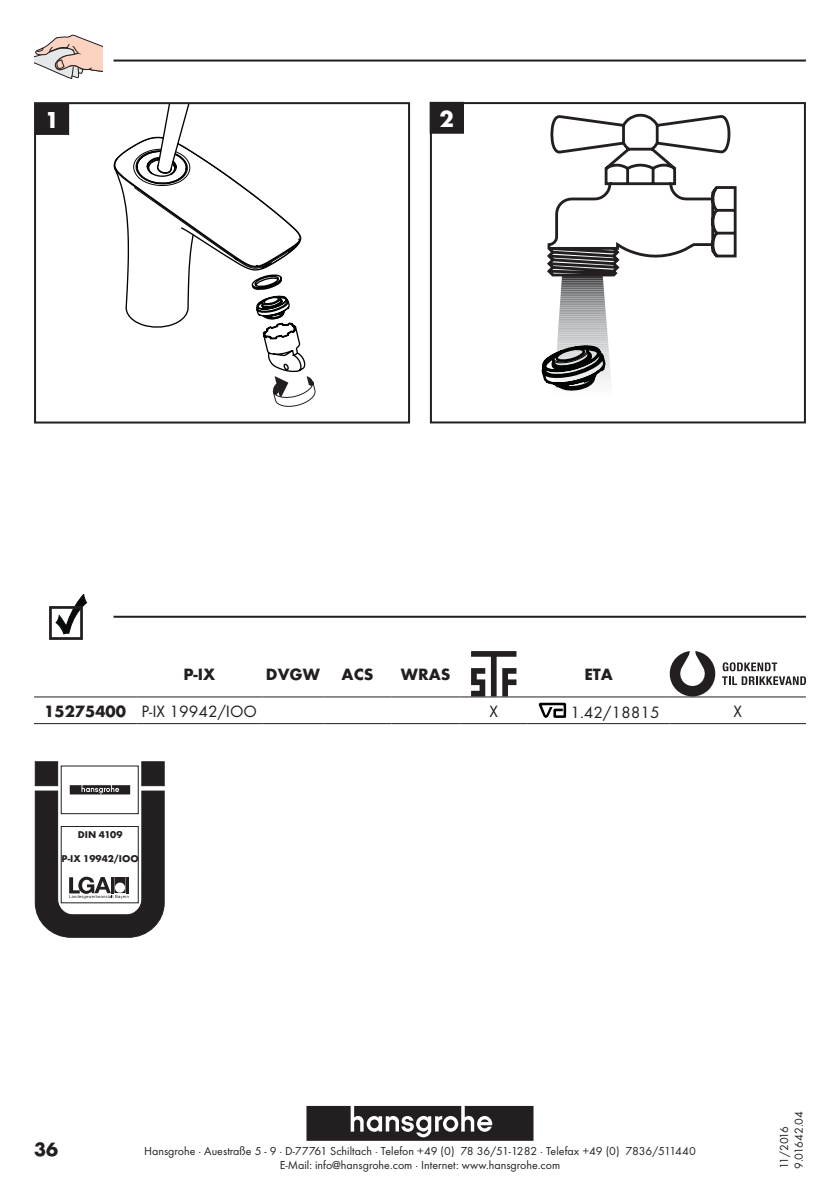
<style>
.page{position:relative;width:840px;height:1191px;background:#fff}
.page>*{position:absolute;margin:0;border:0;box-sizing:border-box;transform-origin:0 0}
.t1{font:700 24px "Futura TOT";color:#fff}
.t2{font:700 20px "Futura TOT";color:#231f20}
.Prüfzeichen_Überschr{font:700 17px "Futura TOT";color:#231f20}
.Prüfzeichen{font:17px "Futura TOT Boo";color:#231f20}
.t3{font:12px "Futura TOT Boo";color:#231f20}
.Sprache{font:700 10.2px "Futura TOT";color:#231f20}
</style>
<div class="page">
<hr style="left:113px;top:60px;width:692px;height:2px;background:#231f20">
<hr style="left:113px;top:616px;width:692px;height:2px;background:#231f20">
<svg style="left:49px;top:594px;width:38px;height:45px"></svg>
<svg style="left:34px;top:35px;width:68px;height:44px"></svg>
<svg style="left:113px;top:105px;width:203px;height:302px"></svg>
<div style="left:34px;top:102px;width:376px;height:321px;border:2px solid #231f20"></div>
<hr style="left:561px;top:277px;width:41px;height:2px;background:#323031">
<hr style="left:561px;top:279px;width:41px;height:1px;background:#3f3f40">
<hr style="left:561px;top:280px;width:42px;height:2px;background:#4a4b4c">
<hr style="left:561px;top:282px;width:42px;height:2px;background:#545557">
<hr style="left:561px;top:284px;width:42px;height:2px;background:#5d5d60">
<hr style="left:561px;top:286px;width:42px;height:2px;background:#656568">
<hr style="left:560px;top:288px;width:43px;height:1px;background:#6a6b6e">
<hr style="left:560px;top:289px;width:43px;height:2px;background:#707174">
<hr style="left:560px;top:291px;width:43px;height:2px;background:#75777a">
<hr style="left:560px;top:293px;width:44px;height:2px;background:#7a7c7f">
<hr style="left:560px;top:295px;width:44px;height:2px;background:#7e8083">
<hr style="left:560px;top:297px;width:44px;height:1px;background:#838588">
<hr style="left:560px;top:298px;width:44px;height:2px;background:#87898c">
<hr style="left:560px;top:300px;width:44px;height:2px;background:#8b8d90">
<hr style="left:559px;top:302px;width:45px;height:2px;background:#8f9194">
<hr style="left:559px;top:304px;width:45px;height:2px;background:#939598">
<hr style="left:559px;top:306px;width:46px;height:1px;background:#97989c">
<hr style="left:559px;top:307px;width:46px;height:2px;background:#9a9c9f">
<hr style="left:559px;top:309px;width:46px;height:2px;background:#9e9fa3">
<hr style="left:559px;top:311px;width:46px;height:2px;background:#a1a3a6">
<hr style="left:559px;top:313px;width:46px;height:2px;background:#a4a5a9">
<hr style="left:559px;top:315px;width:46px;height:1px;background:#a7a8ac">
<hr style="left:558px;top:316px;width:48px;height:2px;background:#aaabaf">
<hr style="left:558px;top:318px;width:48px;height:2px;background:#adaeb2">
<hr style="left:558px;top:320px;width:48px;height:2px;background:#b0b1b5">
<hr style="left:558px;top:322px;width:48px;height:2px;background:#b2b3b7">
<hr style="left:558px;top:324px;width:48px;height:1px;background:#b5b6ba">
<hr style="left:558px;top:325px;width:48px;height:2px;background:#b8b9bc">
<hr style="left:558px;top:327px;width:48px;height:2px;background:#babbbe">
<hr style="left:557px;top:329px;width:50px;height:2px;background:#bdbec1">
<hr style="left:557px;top:331px;width:50px;height:1px;background:#bfc0c3">
<hr style="left:557px;top:333px;width:50px;height:1px;background:#c2c3c5">
<hr style="left:557px;top:334px;width:50px;height:2px;background:#c3c4c7">
<hr style="left:557px;top:336px;width:50px;height:2px;background:#c6c7c9">
<hr style="left:557px;top:338px;width:50px;height:2px;background:#c8c9cb">
<hr style="left:557px;top:340px;width:50px;height:1px;background:#cacbcd">
<hr style="left:557px;top:342px;width:51px;height:1px;background:#cccdcf">
<hr style="left:556px;top:343px;width:52px;height:2px;background:#cecfd1">
<svg style="left:447px;top:112px;width:290px;height:166px"></svg>
<svg style="left:541px;top:345px;width:70px;height:46px"></svg>
<div style="left:429px;top:102px;width:376px;height:321px;border:2px solid #231f20"></div>
<div style="left:35px;top:103px;width:34px;height:31px;background:#231f20"></div>
<div style="left:35px;top:103px;width:34px;height:32px;border:1px solid #231f20"></div>
<div style="left:430px;top:102px;width:33px;height:31px;background:#231f20"></div>
<div style="left:429px;top:102px;width:34px;height:31px;border:1px solid #231f20"></div>
<svg style="left:306px;top:1106px;width:227px;height:34px;background:#474344"></svg>
<div style="left:35px;top:761px;width:23px;height:25px;background:#231f20;border:1px solid #231f20"></div>
<div style="left:141px;top:761px;width:23px;height:25px;background:#231f20;border:1px solid #231f20"></div>
<svg style="left:35px;top:765px;width:130px;height:172px"></svg>
<hr style="left:34px;top:696px;width:102px;height:1px;background:#231f20">
<hr style="left:34px;top:723px;width:102px;height:1px;background:#231f20">
<hr style="left:136px;top:723px;width:126px;height:1px;background:#231f20">
<hr style="left:262px;top:723px;width:61px;height:1px;background:#231f20">
<hr style="left:323px;top:723px;width:68px;height:1px;background:#231f20">
<hr style="left:391px;top:723px;width:68px;height:1px;background:#231f20">
<hr style="left:459px;top:723px;width:68px;height:1px;background:#231f20">
<hr style="left:527px;top:723px;width:142px;height:1px;background:#231f20">
<hr style="left:669px;top:723px;width:136px;height:1px;background:#231f20">
<hr style="left:136px;top:696px;width:126px;height:1px;background:#231f20">
<hr style="left:262px;top:696px;width:61px;height:1px;background:#231f20">
<hr style="left:323px;top:696px;width:68px;height:1px;background:#231f20">
<hr style="left:391px;top:696px;width:68px;height:1px;background:#231f20">
<hr style="left:459px;top:696px;width:68px;height:1px;background:#231f20">
<hr style="left:527px;top:696px;width:142px;height:1px;background:#231f20">
<hr style="left:669px;top:696px;width:136px;height:1px;background:#231f20">
<svg style="left:471px;top:651px;width:45px;height:45px"></svg>
<svg style="left:669px;top:651px;width:136px;height:45px"></svg>
<svg style="left:538px;top:702px;width:28px;height:16px"></svg>
<p class="t1" style="left:45px;top:106px;width:16px">1</p>
<p class="t1" style="left:439px;top:104px;width:16px">2</p>
<p class="Prüfzeichen_Überschr" style="left:183px;top:664px;width:33px">P-IX</p>
<p class="Prüfzeichen_Überschr" style="left:266px;top:664px;width:56px">DVGW</p>
<p class="Prüfzeichen_Überschr" style="left:341px;top:664px;width:33px">ACS</p>
<p class="Prüfzeichen_Überschr" style="left:400px;top:664px;width:51px">WRAS</p>
<p class="Prüfzeichen_Überschr" style="left:584px;top:664px;width:30px">ETA</p>
<p class="Prüfzeichen_Überschr" style="left:44px;top:701px;width:83px">15275400</p>
<p class="Prüfzeichen" style="left:141px;top:701px;width:117px">P-IX 19942/IOO</p>
<p class="Prüfzeichen" style="left:489px;top:701px;width:10px">X</p>
<p class="Prüfzeichen" style="left:570px;top:702px;width:91px">1.42/18815</p>
<p class="Prüfzeichen" style="left:733px;top:701px;width:10px">X</p>
<p class="Sprache" style="left:78px;top:828px;width:46px">DIN 4109</p>
<p class="Sprache" style="left:62px;top:852px;width:79px">P-IX 19942/IOO</p>
<p class="t2" style="left:34px;top:1136px;width:25px">36</p>
<p class="t3" style="left:144px;top:1143px;width:553px">Hansgrohe · Auestraße 5 - 9 · D-77761 Schiltach · Telefon +49 (0) 78 36/51-1282 · Telefax +49 (0) 7836/511440</p>
<p class="t3" style="left:279px;top:1157px;width:282px">E-Mail: info@hansgrohe.com · Internet: www.hansgrohe.com</p>
<p class="t3" style="left:791px;top:1169px;width:60px;rotate:-90deg">9.01642.04</p>
<p class="t3" style="left:776px;top:1169px;width:45px;rotate:-90deg">11/2016</p>
</div>
